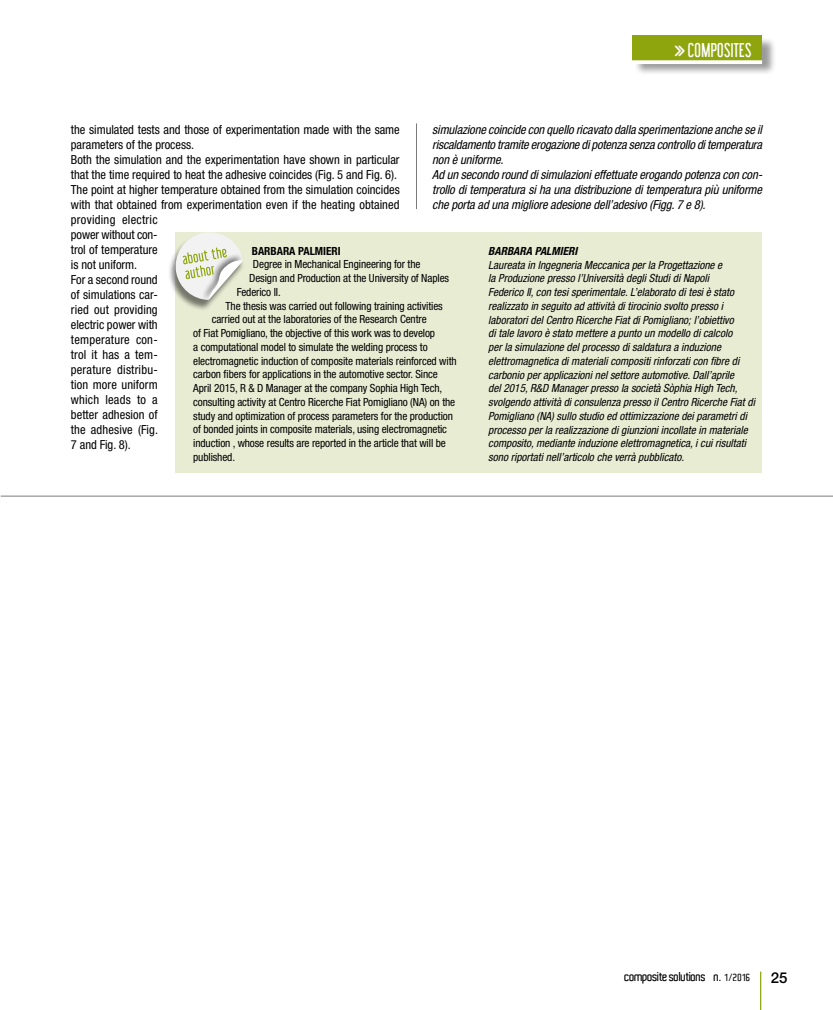
<style>
.page{position:relative;width:833px;height:1010px;background:#fff}
.page>*{position:absolute;margin:0;border:0;box-sizing:border-box;transform-origin:0 0}
.t1{font:17.5px "Libel Suit";letter-spacing:.02em;color:#fff}
.t2{font:500 15px "Helvetica Neue";color:#000}
.t3{font:condensed 12.5px/15px "Helvetica Neue";letter-spacing:-.005em;color:#000}
.t4{font:italic condensed 12.5px/15px "Helvetica Neue";letter-spacing:-.01em;color:#000}
.t5{font:600 12.5px "Aldo";letter-spacing:-.045em;color:#000}
.t6{font:italic condensed 11.25px/13.8px "Helvetica Neue";color:#000}
.t7{font:condensed 11.25px "Helvetica Neue";letter-spacing:-.01em;color:#000}
.t8{font:700 condensed 11.25px "Helvetica Neue";color:#000}
.t9{font:italic 700 condensed 11.25px "Helvetica Neue";color:#000}
.s1{font-family:"KG Arrows";font-size:25px}
.s2{font-size:10px}
</style>
<div class="page">
<div style="left:633px;top:37px;width:143px;height:39px;background:#000;opacity:.4"></div>
<div style="left:632px;top:35px;width:130px;height:26px;background:#8ea50d"></div>
<svg style="left:632px;top:60px;width:130px;height:4px"></svg>
<hr style="left:760px;top:971px;width:1px;height:39px;background:#8ea50d">
<hr style="left:1px;top:496px;width:832px;height:1px;background:#7c7b7b">
<hr style="left:416px;top:123px;width:1px;height:86px;background:#7c7b7b">
<div style="left:175px;top:232px;width:587px;height:241px;background:#e8ecd3"></div>
<div style="left:168px;top:234px;width:77px;height:77px;background:#000;opacity:.5"></div>
<div style="left:201px;top:253px;width:44px;height:49px;background:#e8ecd3"></div>
<svg style="left:172px;top:232px;width:71px;height:69px"></svg>
<h1 class="t1" style="left:673px;top:40px;width:79px"><span class="s1">w</span>COMPOSITES</h1>
<p class="t3" style="left:71px;top:122px;width:330px">the simulated tests and those of experimentation made with the same parameters of the process.<br>Both the simulation and the experimentation have shown in particular that the time required to heat the adhesive coincides (Fig. 5 and Fig. 6).<br>The point at higher temperature obtained from the simulation coincides with that obtained from experimentation even if the heating obtained providing electric<br>power without con-<br>trol of temperature<br>is not uniform.<br>For a second round<br>of simulations car-<br>ried out providing<br>electric power with<br>temperature con-<br>trol it has a tem-<br>perature distribu-<br>tion more uniform<br>which leads to a<br>better adhesion of<br>the adhesive (Fig.<br>7 and Fig. 8).</p>
<p class="t4" style="left:432px;top:122px;width:331px">simulazione coincide con quello ricavato dalla sperimentazione anche se il riscaldamento tramite erogazione di potenza senza controllo di temperatura non è uniforme.<br>Ad un secondo round di simulazioni effettuate erogando potenza con con&shy;trollo di temperatura si ha una distribuzione di temperatura più uniforme che porta ad una migliore adesione dell’adesivo (Figg. 7 e 8).</p>
<p class="t8" style="left:252px;top:244px;width:90px">BARBARA PALMIERI</p>
<p class="t7" style="left:253px;top:258px;width:169px">Degree in Mechanical Engineering for the</p>
<p class="t7" style="left:249px;top:272px;width:201px">Design and Production at the University of Naples</p>
<p class="t7" style="left:237px;top:285px;width:46px">Federico II.</p>
<p class="t7" style="left:225px;top:299px;width:219px">The thesis was carried out following training activities</p>
<p class="t7" style="left:212px;top:313px;width:216px">carried out at the laboratories of the Research Centre</p>
<p class="t7" style="left:193px;top:327px;width:243px">of Fiat Pomigliano, the objective of this work was to develop</p>
<p class="t7" style="left:193px;top:340px;width:236px">a computational model to simulate the welding process to</p>
<p class="t7" style="left:193px;top:354px;width:265px">electromagnetic induction of composite materials reinforced with</p>
<p class="t7" style="left:193px;top:368px;width:246px">carbon fibers for applications in the automotive sector. Since</p>
<p class="t7" style="left:193px;top:382px;width:251px">April 2015, R &amp; D Manager at the company Sophia High Tech,</p>
<p class="t7" style="left:193px;top:395px;width:263px">consulting activity at Centro Ricerche Fiat Pomigliano (NA) on the</p>
<p class="t7" style="left:193px;top:409px;width:261px">study and optimization of process parameters for the production</p>
<p class="t7" style="left:193px;top:423px;width:255px">of bonded joints in composite materials, using electromagnetic</p>
<p class="t7" style="left:193px;top:437px;width:254px">induction , whose results are reported in the article that will be</p>
<p class="t7" style="left:193px;top:450px;width:43px">published.</p>
<p class="t9" style="left:488px;top:244px;width:90px">BARBARA PALMIERI</p>
<p class="t6" style="left:488px;top:258px;width:268px">Laureata in Ingegneria Meccanica per la Progettazione e<br>la Produzione presso l’Università degli Studi di Napoli<br>Federico II, con tesi sperimentale. L’elaborato di tesi è stato realizzato in seguito ad attività di tirocinio svolto presso i laboratori del Centro Ricerche Fiat di Pomigliano; l’obiettivo<br>di tale lavoro è stato mettere a punto un modello di calcolo<br>per la simulazione del processo di saldatura a induzione elettromagnetica di materiali compositi rinforzati con fibre di carbonio per applicazioni nel settore automotive. Dall’aprile<br>del 2015, R&amp;D Manager presso la società Sòphia High Tech, svolgendo attività di consulenza presso il Centro Ricerche Fiat di Pomigliano (NA) sullo studio ed ottimizzazione dei parametri di processo per la realizzazione di giunzioni incollate in materiale composito, mediante induzione elettromagnetica, i cui risultati sono riportati nell’articolo che verrà pubblicato.</p>
<p class="t5" style="left:624px;top:969px;width:127px">composite solutions n. <span class="s2">1/2016</span></p>
<h2 class="t2" style="left:770px;top:969px;width:18px">25</h2>
</div>
